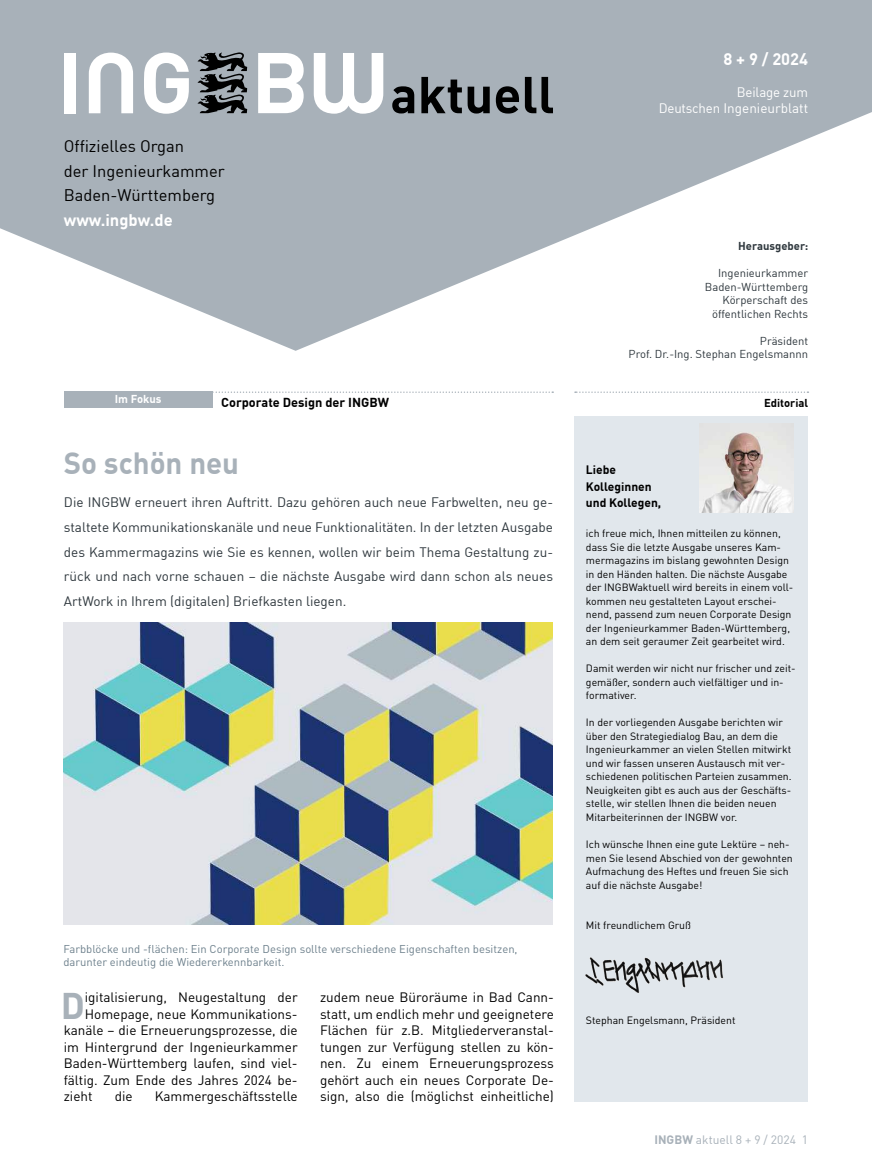
<style>
.page{position:relative;width:872px;height:1170px;background:#fff}
.page>*{position:absolute;margin:0;border:0;box-sizing:border-box;transform-origin:0 0}
.t1{font:700 51px "DIN Offc";color:#000}
.t2{font:700 36.6px "DINOT";color:#a8b1b9}
.t3{font:700 30px "DIN Offc";color:#a8b1b9}
.t4{font:16.5px/24.8px "DIN Offc";color:#000}
.t5{font:700 16.5px "DIN Offc";color:#fff}
.t6{font:13.5px/16.5px "DINOT";color:#000;text-align:justify}
.t7{font:13.5px/24.8px "DIN Offc";color:#2e373d;text-align:justify}
.t8{font:13.5px/16.5px "DIN Offc";letter-spacing:-.01em;color:#fff;text-align:right}
.t9{font:700 12.75px "DIN Offc";color:#000}
.t10{font:700 12px/16.5px "DIN Offc";color:#000}
.t11{font:12px "DIN Offc";color:#a8b1b9}
.t12{font:11.25px/13.5px "DINOT";color:#6d808c}
.t13{font:11.25px/13.5px "DIN Offc";color:#2e373d;text-align:right}
.t14{font:700 11.25px "DIN Offc";color:#2e373d}
.t15{font:700 11.25px "DIN Offc";color:#000}
.t16{font:700 11.25px "DIN Offc";color:#fff}
.t17{font:10.5px/13.5px "DINOT";color:#000}
.s1{font-weight:700}
</style>
<div class="page">
<svg style="left:0;top:0;width:872px;height:351px;fill:#a8b1b9"></svg>
<div style="left:574px;top:416px;width:233px;height:685px;background:#e1e7ec"></div>
<div style="left:64px;top:391px;width:149px;height:17px;background:#a8b1b9"></div>
<svg style="left:213px;top:391px;width:340px;height:2px"></svg>
<div style="left:64px;top:53px;width:12px;height:60px;background:#fff"></div>
<svg style="left:89px;top:53px;width:44px;height:60px"></svg>
<svg style="left:144px;top:52px;width:45px;height:62px"></svg>
<svg style="left:198px;top:52px;width:49px;height:61px;background:#52565a"></svg>
<svg style="left:314px;top:53px;width:69px;height:61px"></svg>
<svg style="left:258px;top:53px;width:46px;height:60px"></svg>
<svg style="left:575px;top:391px;width:233px;height:2px"></svg>
<img style="left:699px;top:423px;width:94px;height:89px">
<img style="left:585px;top:957px;width:139px;height:36px">
<img style="left:64px;top:622px;width:489px;height:302px">
<h3 class="t4" style="left:64px;top:133px;width:162px">Offizielles Organ<br>der Ingenieurkammer<br>Baden-Württemberg</h3>
<h3 class="t5" style="left:64px;top:213px;width:110px">www.ingbw.de</h3>
<h1 class="t1" style="left:390px;top:72px;width:166px">aktuell</h1>
<h3 class="t5" style="left:723px;top:51px;width:86px">8 + 9 / 2024</h3>
<p class="t8" style="left:658px;top:84px;width:151px">Beilage zum<br>Deutschen Ingenieurblatt</p>
<p class="t14" style="left:738px;top:241px;width:71px">Herausgeber:</p>
<p class="t13" style="left:705px;top:267px;width:105px">Ingenieurkammer<br>Baden-Württemberg<br>Körperschaft des öffentlichen Rechts</p>
<p class="t13" style="left:628px;top:334px;width:181px">Präsident<br>Prof. Dr.-Ing. Stephan Engelsmannn</p>
<p class="t16" style="left:115px;top:394px;width:48px">Im Fokus</p>
<p class="t9" style="left:221px;top:397px;width:169px">Corporate Design der INGBW</p>
<p class="t15" style="left:764px;top:398px;width:46px">Editorial</p>
<h3 class="t3" style="left:64px;top:450px;width:177px">So schön neu</h3>
<p class="t7" style="left:64px;top:490px;width:490px">Die INGBW erneuert ihren Auftritt. Dazu gehören auch neue Farbwelten, neu ge&shy;staltete Kommunikationskanäle und neue Funktionalitäten. In der letzten Ausgabe des Kammermagazins wie Sie es kennen, wollen wir beim Thema Gestaltung zu&shy;rück und nach vorne schauen – die nächste Ausgabe wird dann schon als neues ArtWork in Ihrem (digitalen) Briefkasten liegen.</p>
<p class="t12" style="left:63px;top:942px;width:456px">Farbblöcke und -flächen: Ein Corporate Design sollte verschiedene Eigenschaften besitzen, darunter eindeutig die Wiedererkennbarkeit.</p>
<p class="t6" style="left:85px;top:989px;width:214px">igitalisierung, Neugestaltung der</p>
<p class="t6" style="left:85px;top:1006px;width:214px">Homepage, neue Kommunikations-</p>
<p class="t6" style="left:64px;top:1022px;width:235px">kanäle – die Erneuerungsprozesse, die</p>
<p class="t6" style="left:64px;top:1039px;width:235px">im Hintergrund der Ingenieurkammer</p>
<p class="t6" style="left:64px;top:1055px;width:235px">Baden-Württemberg laufen, sind viel-</p>
<p class="t6" style="left:64px;top:1072px;width:235px">fältig. Zum Ende des Jahres 2024 be-</p>
<p class="t6" style="left:64px;top:1088px;width:30px">zieht</p>
<p class="t6" style="left:115px;top:1088px;width:19px">die</p>
<p class="t6" style="left:155px;top:1088px;width:144px">Kammergeschäftsstelle</p>
<h2 class="t2" style="left:61px;top:988px;width:26px">D</h2>
<p class="t6" style="left:320px;top:989px;width:235px">zudem neue Büroräume in Bad Cann&shy;statt, um endlich mehr und geeignetere Flächen für z.B. Mitgliederveranstal&shy;tungen zur Verfügung stellen zu kön&shy;nen. Zu einem Erneuerungsprozess gehört auch ein neues Corporate De&shy;sign, also die (möglichst einheitliche)</p>
<p class="t10" style="left:586px;top:462px;width:77px">Liebe<br>Kolleginnen und Kollegen,</p>
<p class="t17" style="left:586px;top:527px;width:209px">ich freue mich, Ihnen mitteilen zu können, dass Sie die letzte Ausgabe unseres Kam&shy;mermagazins im bislang gewohnten Design in den Händen halten. Die nächste Ausgabe der INGBWaktuell wird bereits in einem voll&shy;kommen neu gestalteten Layout erschei&shy;nend, passend zum neuen Corporate Design der Ingenieurkammer Baden-Württemberg, an dem seit geraumer Zeit gearbeitet wird.</p>
<p class="t17" style="left:586px;top:662px;width:211px">Damit werden wir nicht nur frischer und zeit&shy;gemäßer, sondern auch vielfältiger und in&shy;formativer.</p>
<p class="t17" style="left:586px;top:716px;width:207px">In der vorliegenden Ausgabe berichten wir über den Strategiedialog Bau, an dem die Ingenieurkammer an vielen Stellen mitwirkt und wir fassen unseren Austausch mit ver&shy;schiedenen politischen Parteien zusammen.<br>Neuigkeiten gibt es auch aus der Geschäfts&shy;stelle, wir stellen Ihnen die beiden neuen Mitarbeiterinnen der INGBW vor.</p>
<p class="t17" style="left:586px;top:837px;width:208px">Ich wünsche Ihnen eine gute Lektüre – neh&shy;men Sie lesend Abschied von der gewohnten Aufmachung des Heftes und freuen Sie sich auf die nächste Ausgabe!</p>
<p class="t17" style="left:586px;top:918px;width:106px">Mit freundlichem Gruß</p>
<p class="t17" style="left:586px;top:1013px;width:151px">Stephan Engelsmann, Präsident</p>
<p class="t11" style="left:654px;top:1132px;width:155px"><span class="s1">INGBW</span> aktuell 8 + 9 / 2024 1</p>
</div>
